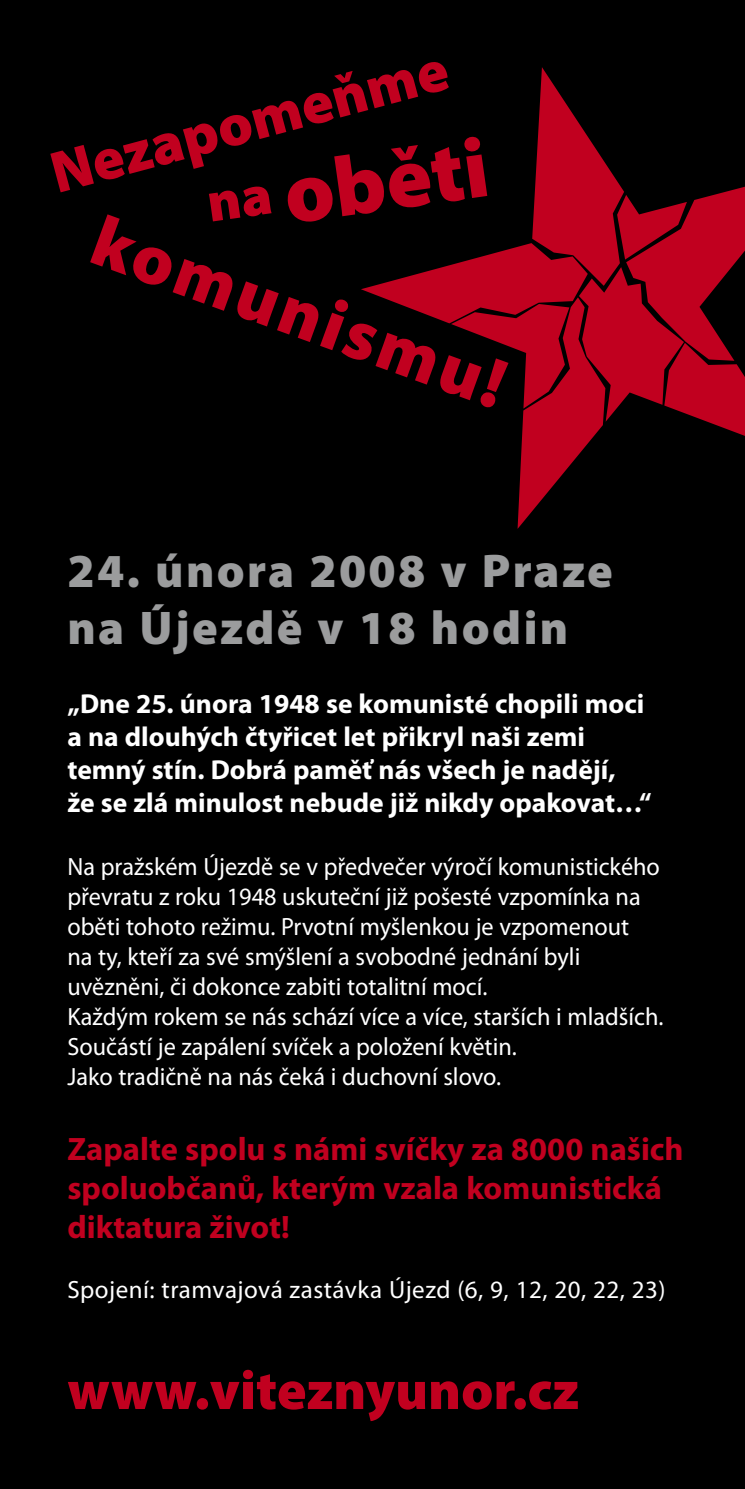
<style>
.page{position:relative;width:745px;height:1489px;background:#fff}
.page>*{position:absolute;margin:0;border:0;box-sizing:border-box;transform-origin:0 0}
.t1{font:900 85px "Myriad Pro";color:#c1001f}
.t2{font:900 71.75px "Myriad Pro";color:#c1001f}
.t3{font:900 59.25px "Myriad Pro";color:#c1001f}
.t4{font:900 55px "Myriad Pro";color:#c1001f}
.t5{font:900 47.5px/57px "Myriad Pro";letter-spacing:.05em;color:#9b9c9d}
.t6{font:700 32.5px/39px "Myriad Pro";color:#c1001f}
.t7{font:700 27.5px/33px "Myriad Pro";color:#fff}
.t8{font:25px/30px "Myriad Pro";color:#fff}
.t9{font:25px "Myriad Pro";letter-spacing:.02em;color:#fff}
</style>
<div class="page">
<div style="left:0;top:0;width:744px;height:1488px;background:#000"></div>
<svg style="left:361px;top:67px;width:383px;height:462px"></svg>
<h3 class="t3" style="left:42px;top:136px;width:410px;rotate:-15deg">Nezapomeňme</h3>
<h1 class="t1" style="left:199px;top:150px;width:284px;rotate:-8deg"><sup>na</sup> oběti</h1>
<h2 class="t2" style="left:111px;top:193px;width:436px;rotate:20deg">komunismu!</h2>
<h3 class="t5" style="left:67px;top:540px;width:546px">24. února 2008 v Praze na Újezdě v 18 hodin</h3>
<p class="t7" style="left:67px;top:686px;width:585px">„Dne 25. února 1948 se komunisté chopili moci a na dlouhých čtyřicet let přikryl naši zemi temný stín. Dobrá paměť nás všech je nadějí,<br>že se zlá minulost nebude již nikdy opakovat…“</p>
<p class="t8" style="left:67px;top:850px;width:597px">Na pražském Újezdě se v předvečer výročí komunistického převratu z roku 1948 uskuteční již pošesté vzpomínka na oběti tohoto režimu. Prvotní myšlenkou je vzpomenout<br>na ty, kteří za své smýšlení a svobodné jednání byli uvězněni, či dokonce zabiti totalitní mocí.<br>Každým rokem se nás schází více a více, starších i mladších.<br>Součástí je zapálení svíček a položení květin.<br>Jako tradičně na nás čeká i duchovní slovo.</p>
<h3 class="t6" style="left:67px;top:1128px;width:617px">Zapalte spolu s námi svíčky za 8000 našich spoluobčanů, kterým vzala komunistická diktatura život!</h3>
<p class="t9" style="left:67px;top:1273px;width:599px">Spojení: tramvajová zastávka Újezd (6, 9, 12, 20, 22, 23)</p>
<h3 class="t4" style="left:67px;top:1353px;width:513px">www.viteznyunor.cz</h3>
</div>
